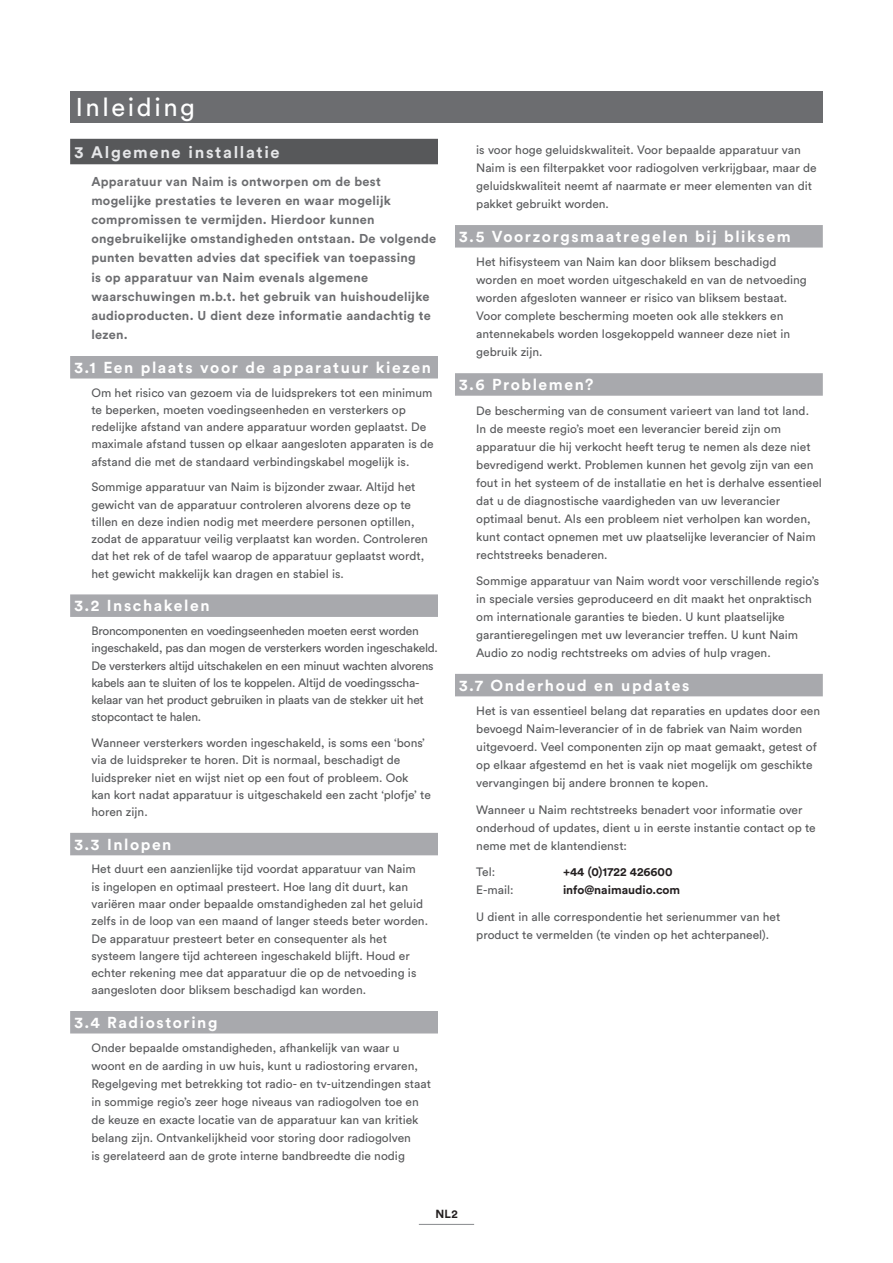
<style>
.page{position:relative;width:893px;height:1263px;background:#fff}
.page>*{position:absolute;margin:0;border:0;box-sizing:border-box;transform-origin:0 0}
.Banner{font:25.5px "Circular Std";letter-spacing:.1em;color:#fff}
.Bold_headers{font:700 16.5px "Circular Std";letter-spacing:.1em;color:#e6e7e9}
.Second_Section_Head{font:700 15.75px "Circular Std";letter-spacing:.1em;color:#fff}
.Intro_Sub_Head{font:700 12.75px/19.2px "Circular Std";letter-spacing:.02em;color:#6c6d70}
._2nd_Para{font:12px/18px "Circular Std";color:#57585a}
._2nd_Para-2{font:12px/17.2px "Circular Std";letter-spacing:-.02em;color:#57585a}
._2nd_Para-3{font:700 12px "Circular Std";color:#231f20}
.t1{font:700 11.7px "Circular Std";color:#231f20}
</style>
<div class="page">
<hr style="left:419px;top:1224px;width:55px;height:1px;background:#939598">
<div style="left:70px;top:139px;width:368px;height:25px;background:#57585a"></div>
<div style="left:70px;top:356px;width:368px;height:22px;background:#a8a9ad"></div>
<div style="left:70px;top:594px;width:368px;height:23px;background:#a8a9ad"></div>
<div style="left:70px;top:833px;width:368px;height:22px;background:#a8a9ad"></div>
<div style="left:70px;top:1011px;width:368px;height:22px;background:#a8a9ad"></div>
<div style="left:455px;top:225px;width:368px;height:23px;background:#a8a9ad"></div>
<div style="left:455px;top:373px;width:368px;height:23px;background:#a8a9ad"></div>
<div style="left:455px;top:674px;width:368px;height:22px;background:#a8a9ad"></div>
<div style="left:70px;top:91px;width:753px;height:32px;background:#6c6d70"></div>
<p class="Banner" style="left:76px;top:92px;width:121px">Inleiding</p>
<p class="Bold_headers" style="left:74px;top:141px;width:207px">3 Algemene installatie</p>
<p class="Intro_Sub_Head" style="left:91px;top:171px;width:346px">Apparatuur van Naim is ontworpen om de best mogelijke prestaties te leveren en waar mogelijk compromissen te vermijden. Hierdoor kunnen ongebruikelijke omstandigheden ontstaan. De volgende punten bevatten advies dat specifiek van toepassing<br>is op apparatuur van Naim evenals algemene waarschuwingen m.b.t. het gebruik van huishoudelijke audioproducten. U dient deze informatie aandachtig te lezen.</p>
<p class="Second_Section_Head" style="left:74px;top:357px;width:358px">3.1 Een plaats voor de apparatuur kiezen</p>
<p class="_2nd_Para" style="left:91px;top:384px;width:344px;line-height:17.2px">Om het risico van gezoem via de luidsprekers tot een minimum te beperken, moeten voedingseenheden en versterkers op redelijke afstand van andere apparatuur worden geplaatst. De maximale afstand tussen op elkaar aangesloten apparaten is de afstand die met de standaard verbindingskabel mogelijk is.</p>
<p class="_2nd_Para" style="left:91px;top:478px;width:338px;line-height:17.2px">Sommige apparatuur van Naim is bijzonder zwaar. Altijd het gewicht van de apparatuur controleren alvorens deze op te tillen en deze indien nodig met meerdere personen optillen, zodat de apparatuur veilig verplaatst kan worden. Controleren dat het rek of de tafel waarop de apparatuur geplaatst wordt, het gewicht makkelijk kan dragen en stabiel is.</p>
<p class="Second_Section_Head" style="left:74px;top:596px;width:137px">3.2 Inschakelen</p>
<p class="_2nd_Para-2" style="left:91px;top:622px;width:348px">Broncomponenten en voedingseenheden moeten eerst worden ingeschakeld, pas dan mogen de versterkers worden ingeschakeld.<br>De versterkers altijd uitschakelen en een minuut wachten alvorens kabels aan te sluiten of los te koppelen. Altijd de voedingsscha&shy;kelaar van het product gebruiken in plaats van de stekker uit het stopcontact te halen.</p>
<p class="_2nd_Para" style="left:91px;top:734px;width:341px;line-height:17.2px">Wanneer versterkers worden ingeschakeld, is soms een ‘bons’ via de luidspreker te horen. Dit is normaal, beschadigt de luidspreker niet en wijst niet op een fout of probleem. Ook<br>kan kort nadat apparatuur is uitgeschakeld een zacht ‘plofje’ te horen zijn.</p>
<p class="Second_Section_Head" style="left:74px;top:834px;width:99px">3.3 Inlopen</p>
<p class="_2nd_Para" style="left:91px;top:860px;width:338px;line-height:17.2px">Het duurt een aanzienlijke tijd voordat apparatuur van Naim<br>is ingelopen en optimaal presteert. Hoe lang dit duurt, kan variëren maar onder bepaalde omstandigheden zal het geluid zelfs in de loop van een maand of langer steeds beter worden.<br>De apparatuur presteert beter en consequenter als het systeem langere tijd achtereen ingeschakeld blijft. Houd er echter rekening mee dat apparatuur die op de netvoeding is aangesloten door bliksem beschadigd kan worden.</p>
<p class="Second_Section_Head" style="left:74px;top:1012px;width:144px">3.4 Radiostoring</p>
<p class="_2nd_Para" style="left:91px;top:1039px;width:341px">Onder bepaalde omstandigheden, afhankelijk van waar u woont en de aarding in uw huis, kunt u radiostoring ervaren, Regelgeving met betrekking tot radio- en tv-uitzendingen staat in sommige regio’s zeer hoge niveaus van radiogolven toe en de keuze en exacte locatie van de apparatuur kan van kritiek belang zijn. Ontvankelijkheid voor storing door radiogolven<br>is gerelateerd aan de grote interne bandbreedte die nodig</p>
<p class="_2nd_Para" style="left:476px;top:141px;width:342px">is voor hoge geluidskwaliteit. Voor bepaalde apparatuur van Naim is een filterpakket voor radiogolven verkrijgbaar, maar de geluidskwaliteit neemt af naarmate er meer elementen van dit pakket gebruikt worden.</p>
<p class="Second_Section_Head" style="left:459px;top:226px;width:333px">3.5 Voorzorgsmaatregelen bij bliksem</p>
<p class="_2nd_Para" style="left:476px;top:253px;width:332px">Het hifisysteem van Naim kan door bliksem beschadigd worden en moet worden uitgeschakeld en van de netvoeding worden afgesloten wanneer er risico van bliksem bestaat.<br>Voor complete bescherming moeten ook alle stekkers en antennekabels worden losgekoppeld wanneer deze niet in gebruik zijn.</p>
<p class="Second_Section_Head" style="left:459px;top:374px;width:136px">3.6 Problemen?</p>
<p class="_2nd_Para" style="left:476px;top:401px;width:347px">De bescherming van de consument varieert van land tot land.<br>In de meeste regio’s moet een leverancier bereid zijn om apparatuur die hij verkocht heeft terug te nemen als deze niet bevredigend werkt. Problemen kunnen het gevolg zijn van een fout in het systeem of de installatie en het is derhalve essentieel dat u de diagnostische vaardigheden van uw leverancier optimaal benut. Als een probleem niet verholpen kan worden, kunt contact opnemen met uw plaatselijke leverancier of Naim rechtstreeks benaderen.</p>
<p class="_2nd_Para" style="left:476px;top:572px;width:345px">Sommige apparatuur van Naim wordt voor verschillende regio’s in speciale versies geproduceerd en dit maakt het onpraktisch om internationale garanties te bieden. U kunt plaatselijke garantieregelingen met uw leverancier treffen. U kunt Naim Audio zo nodig rechtstreeks om advies of hulp vragen.</p>
<p class="Second_Section_Head" style="left:459px;top:675px;width:232px">3.7 Onderhoud en updates</p>
<p class="_2nd_Para" style="left:476px;top:702px;width:345px">Het is van essentieel belang dat reparaties en updates door een bevoegd Naim-leverancier of in de fabriek van Naim worden uitgevoerd. Veel componenten zijn op maat gemaakt, getest of op elkaar afgestemd en het is vaak niet mogelijk om geschikte vervangingen bij andere bronnen te kopen.</p>
<p class="_2nd_Para" style="left:476px;top:800px;width:341px">Wanneer u Naim rechtstreeks benadert voor informatie over onderhoud of updates, dient u in eerste instantie contact op te neme met de klantendienst:</p>
<p class="_2nd_Para" style="left:476px;top:863px;width:20px">Tel:</p>
<p class="_2nd_Para-3" style="left:563px;top:864px;width:111px">+44 (0)1722 426600</p>
<p class="_2nd_Para" style="left:476px;top:881px;width:39px">E-mail:</p>
<p class="_2nd_Para-3" style="left:563px;top:882px;width:119px">info@naimaudio.com</p>
<p class="_2nd_Para" style="left:476px;top:907px;width:306px">U dient in alle correspondentie het serienummer van het product te vermelden (te vinden op het achterpaneel).</p>
<p class="t1" style="left:435px;top:1207px;width:24px">Nl2</p>
</div>
